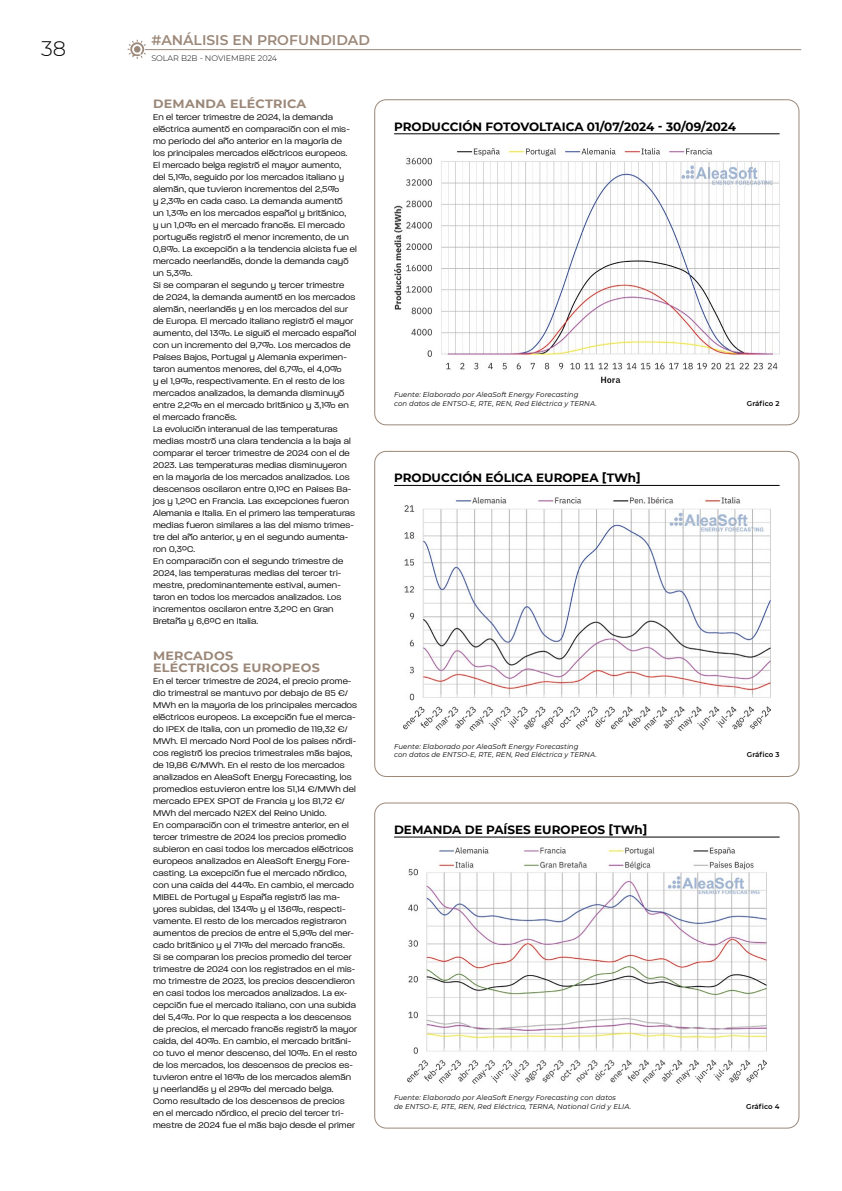
<style>
.page{position:relative;width:842px;height:1191px;background:#fff}
.page>*{position:absolute;margin:0;border:0;box-sizing:border-box;transform-origin:0 0}
.t1{font:300 21px "Montserrat";color:#000}
.t2{font:600 14px "Montserrat";color:#9b8879}
.t3{font:700 12px "Montserrat";color:#000}
.t4{font:700 12px "Montserrat";letter-spacing:.02em;color:#9b8879;scale:1.06 1}
.t5{font:300 9px/12px "Paralucent";letter-spacing:.02em;color:#000;scale:1.06 1}
.t6{font:300 8px "Montserrat";color:#000}
.t7{font:italic 7px "Montserrat";letter-spacing:.01em;color:#000}
.t8{font:600 7px "Montserrat";letter-spacing:.005em;color:#000}
</style>
<div class="page">
<svg style="left:128px;top:40px;width:18px;height:19px"></svg>
<hr style="left:145px;top:49px;width:656px;height:1px;background:#9b8879">
<div style="left:374px;top:451px;width:425px;height:326px;border:1px solid #9b8879;border-radius:12px"></div>
<hr style="left:394px;top:485px;width:386px;height:1px;background:#000">
<img style="left:403px;top:498px;width:367px;height:233px">
<div style="left:374px;top:802px;width:425px;height:326px;border:1px solid #9b8879;border-radius:12px"></div>
<hr style="left:394px;top:836px;width:386px;height:1px;background:#000">
<img style="left:407px;top:847px;width:359px;height:236px">
<div style="left:374px;top:99px;width:425px;height:326px;border:1px solid #9b8879;border-radius:12px"></div>
<hr style="left:394px;top:134px;width:386px;height:1px;background:#000">
<img style="left:394px;top:149px;width:386px;height:234px">
<h1 class="t1" style="left:41px;top:34px;width:26px">38</h1>
<h2 class="t2" style="left:151px;top:30px;width:220px">#ANÁLISIS EN PROFUNDIDAD</h2>
<p class="t6" style="left:151px;top:53px;width:127px">SOLAR B2B - NOVIEMBRE 2024</p>
<p class="t4" style="left:153px;top:95px;width:146px">DEMANDA ELÉCTRICA</p>
<p class="t5" style="left:153px;top:111px;width:194px">En el tercer trimestre de 2024, la demanda eléctrica aumentó en comparación con el mis&shy;mo período del año anterior en la mayoría de<br>los principales mercados eléctricos europeos.<br>El mercado belga registró el mayor aumento,<br>del 5,1%, seguido por los mercados italiano y alemán, que tuvieron incrementos del 2,5%<br>y 2,3% en cada caso. La demanda aumentó<br>un 1,3% en los mercados español y británico,<br>y un 1,0% en el mercado francés. El mercado portugués registró el menor incremento, de un 0,8%. La excepción a la tendencia alcista fue el mercado neerlandés, donde la demanda cayó un 5,3%.</p>
<p class="t5" style="left:153px;top:279px;width:193px">Si se comparan el segundo y tercer trimestre de 2024, la demanda aumentó en los mercados alemán, neerlandés y en los mercados del sur de Europa. El mercado italiano registró el mayor aumento, del 13%. Le siguió el mercado español con un incremento del 9,7%. Los mercados de Países Bajos, Portugal y Alemania experimen&shy;taron aumentos menores, del 6,7%, el 4,0%<br>y el 1,9%, respectivamente. En el resto de los mercados analizados, la demanda disminuyó entre 2,2% en el mercado británico y 3,1% en el mercado francés.</p>
<p class="t5" style="left:153px;top:423px;width:192px">La evolución interanual de las temperaturas medias mostró una clara tendencia a la baja al comparar el tercer trimestre de 2024 con el de 2023. Las temperaturas medias disminuyeron en la mayoría de los mercados analizados. Los descensos oscilaron entre 0,1°C en Países Ba&shy;jos y 1,2°C en Francia. Las excepciones fueron Alemania e Italia. En el primero las temperaturas medias fueron similares a las del mismo trimes&shy;tre del año anterior, y en el segundo aumenta&shy;ron 0,3°C.</p>
<p class="t5" style="left:153px;top:555px;width:181px">En comparación con el segundo trimestre de 2024, las temperaturas medias del tercer tri&shy;mestre, predominantemente estival, aumen&shy;taron en todos los mercados analizados. Los incrementos oscilaron entre 3,2°C en Gran Bretaña y 6,6°C en Italia.</p>
<p class="t4" style="left:153px;top:647px;width:77px">MERCADOS</p>
<p class="t4" style="left:153px;top:659px;width:159px">ELÉCTRICOS EUROPEOS</p>
<p class="t5" style="left:153px;top:675px;width:194px">En el tercer trimestre de 2024, el precio prome&shy;dio trimestral se mantuvo por debajo de 85 €/ MWh en la mayoría de los principales mercados eléctricos europeos. La excepción fue el merca&shy;do IPEX de Italia, con un promedio de 119,32 €/ MWh. El mercado Nord Pool de los países nórdi&shy;cos registró los precios trimestrales más bajos, de 19,86 €/MWh. En el resto de los mercados analizados en AleaSoft Energy Forecasting, los promedios estuvieron entre los 51,14 €/MWh del mercado EPEX SPOT de Francia y los 81,72 €/ MWh del mercado N2EX del Reino Unido.</p>
<p class="t5" style="left:153px;top:819px;width:191px">En comparación con el trimestre anterior, en el tercer trimestre de 2024 los precios promedio subieron en casi todos los mercados eléctricos europeos analizados en AleaSoft Energy Fore&shy;casting. La excepción fue el mercado nórdico, con una caída del 44%. En cambio, el mercado MIBEL de Portugal y España registró las ma&shy;yores subidas, del 134% y el 136%, respecti&shy;vamente. El resto de los mercados registraron aumentos de precios de entre el 5,9% del mer&shy;cado británico y el 71% del mercado francés.</p>
<p class="t5" style="left:153px;top:951px;width:194px">Si se comparan los precios promedio del tercer trimestre de 2024 con los registrados en el mis&shy;mo trimestre de 2023, los precios descendieron en casi todos los mercados analizados. La ex&shy;cepción fue el mercado italiano, con una subida del 5,4%. Por lo que respecta a los descensos de precios, el mercado francés registró la mayor caída, del 40%. En cambio, el mercado británi&shy;co tuvo el menor descenso, del 10%. En el resto de los mercados, los descensos de precios es&shy;tuvieron entre el 16% de los mercados alemán y neerlandés y el 29% del mercado belga.</p>
<p class="t5" style="left:153px;top:1095px;width:192px">Como resultado de los descensos de precios en el mercado nórdico, el precio del tercer tri&shy;mestre de 2024 fue el más bajo desde el primer</p>
<p class="t3" style="left:394px;top:118px;width:344px">PRODUCCIÓN FOTOVOLTAICA 01/07/2024 - 30/09/2024</p>
<p class="t7" style="left:394px;top:390px;width:186px">Fuente: Elaborado por AleaSoft Energy Forecasting</p>
<p class="t7" style="left:394px;top:398px;width:204px">con datos de ENTSO-E, RTE, REN, Red Eléctrica y TERNA.</p>
<p class="t3" style="left:394px;top:469px;width:248px">PRODUCCIÓN EÓLICA EUROPEA [TWh]</p>
<p class="t8" style="left:747px;top:398px;width:34px">Gráfico 2</p>
<p class="t7" style="left:394px;top:741px;width:186px">Fuente: Elaborado por AleaSoft Energy Forecasting</p>
<p class="t7" style="left:394px;top:750px;width:204px">con datos de ENTSO-E, RTE, REN, Red Eléctrica y TERNA.</p>
<p class="t3" style="left:394px;top:821px;width:255px">DEMANDA DE PAÍSES EUROPEOS [TWh]</p>
<p class="t8" style="left:747px;top:749px;width:34px">Gráfico 3</p>
<p class="t7" style="left:394px;top:1093px;width:223px">Fuente: Elaborado por AleaSoft Energy Forecasting con datos</p>
<p class="t7" style="left:394px;top:1101px;width:239px">de ENTSO-E, RTE, REN, Red Eléctrica, TERNA, National Grid y ELIA.</p>
<p class="t8" style="left:746px;top:1101px;width:35px">Gráfico 4</p>
</div>
